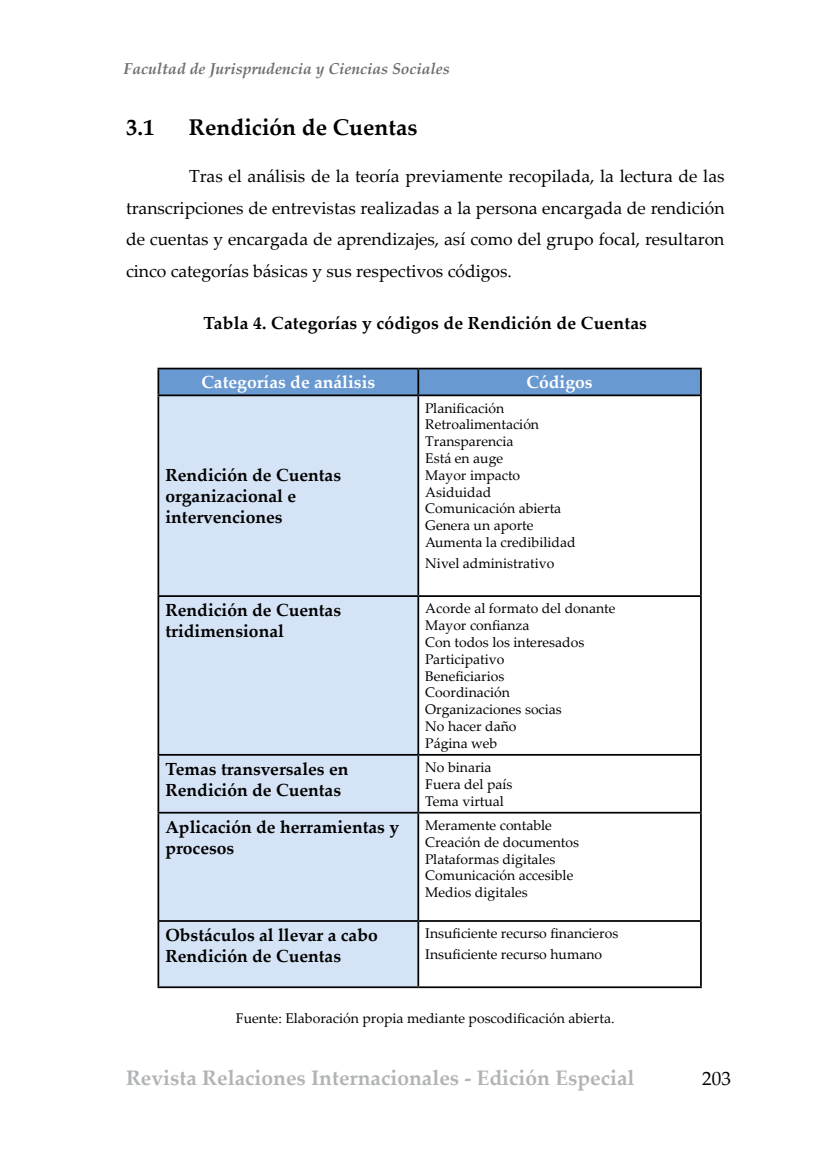
<style>
.page{position:relative;width:819px;height:1166px;background:#fff}
.page>*{position:absolute;margin:0;border:0;box-sizing:border-box;transform-origin:0 0}
.t1{font:700 22.75px "Palatino Linotype";color:#000}
.t2{font:700 21px "Palatino Linotype";color:#b1b4b6}
.t3{font:19.25px "Palatino Linotype";color:#000}
.t4{font:17.5px/31.5px "Palatino Linotype";color:#000;text-align:justify}
.t5{font:700 17.5px/21px "Palatino Linotype";color:#000}
.t6{font:700 17.5px "Palatino Linotype";color:#fff}
.t7{font:italic 700 15.75px "Palatino Linotype";color:#6d6e71}
.t8{font:14px/16.8px "Palatino Linotype";color:#000}
</style>
<div class="page">
<div style="left:159px;top:396px;width:258px;height:590px;background:#d4e3f5"></div>
<div style="left:158px;top:368px;width:542px;height:26px;background:#6999d1"></div>
<hr style="left:418px;top:368px;width:284px;height:1px;background:#000">
<hr style="left:417px;top:369px;width:2px;height:25px;background:#000">
<hr style="left:700px;top:369px;width:2px;height:25px;background:#000">
<hr style="left:158px;top:394px;width:260px;height:2px;background:#000">
<hr style="left:418px;top:394px;width:284px;height:2px;background:#000">
<hr style="left:700px;top:396px;width:2px;height:199px;background:#000">
<hr style="left:418px;top:595px;width:284px;height:2px;background:#000">
<hr style="left:700px;top:597px;width:2px;height:157px;background:#000">
<hr style="left:418px;top:754px;width:284px;height:1px;background:#000">
<hr style="left:700px;top:755px;width:2px;height:56px;background:#000">
<hr style="left:418px;top:811px;width:284px;height:2px;background:#000">
<hr style="left:700px;top:813px;width:2px;height:107px;background:#000">
<hr style="left:418px;top:920px;width:284px;height:1px;background:#000">
<hr style="left:700px;top:921px;width:2px;height:65px;background:#000">
<hr style="left:418px;top:986px;width:284px;height:2px;background:#000">
<hr style="left:158px;top:396px;width:1px;height:199px;background:#000">
<hr style="left:417px;top:396px;width:2px;height:199px;background:#000">
<hr style="left:158px;top:595px;width:260px;height:2px;background:#000">
<hr style="left:158px;top:597px;width:1px;height:157px;background:#000">
<hr style="left:417px;top:597px;width:2px;height:157px;background:#000">
<hr style="left:158px;top:754px;width:260px;height:1px;background:#000">
<hr style="left:158px;top:755px;width:1px;height:56px;background:#000">
<hr style="left:417px;top:755px;width:2px;height:56px;background:#000">
<hr style="left:158px;top:811px;width:260px;height:2px;background:#000">
<hr style="left:158px;top:813px;width:1px;height:107px;background:#000">
<hr style="left:417px;top:813px;width:2px;height:107px;background:#000">
<hr style="left:158px;top:920px;width:260px;height:1px;background:#000">
<hr style="left:158px;top:921px;width:1px;height:65px;background:#000">
<hr style="left:417px;top:921px;width:2px;height:65px;background:#000">
<hr style="left:158px;top:986px;width:260px;height:2px;background:#000">
<p class="t7" style="left:124px;top:57px;width:328px">Facultad de Jurisprudencia y Ciencias Sociales</p>
<h1 class="t1" style="left:126px;top:111px;width:30px">3.1</h1>
<h1 class="t1" style="left:189px;top:111px;width:230px">Rendición de Cuentas</h1>
<p class="t4" style="left:126px;top:160px;width:600px;text-indent:63px">Tras el análisis de la teoría previamente recopilada, la lectura de las transcripciones de entrevistas realizadas a la persona encargada de rendición de cuentas y encargada de aprendizajes, así como del grupo focal, resultaron cinco categorías básicas y sus respectivos códigos.</p>
<p class="t5" style="left:203px;top:312px;width:445px">Tabla 4. Categorías y códigos de Rendición de Cuentas</p>
<p class="t6" style="left:201px;top:370px;width:175px">Categorías de análisis</p>
<p class="t6" style="left:527px;top:370px;width:68px">Códigos</p>
<p class="t5" style="left:165px;top:464px;width:177px">Rendición de Cuentas organizacional e intervenciones</p>
<p class="t8" style="left:425px;top:399px;width:152px">Planificación<br>Retroalimentación<br>Transparencia<br>Está en auge<br>Mayor impacto<br>Asiduidad<br>Comunicación abierta<br>Genera un aporte<br>Aumenta la credibilidad</p>
<p class="t8" style="left:425px;top:554px;width:131px">Nivel administrativo</p>
<p class="t5" style="left:165px;top:599px;width:177px">Rendición de Cuentas tridimensional</p>
<p class="t8" style="left:425px;top:599px;width:192px">Acorde al formato del donante<br>Mayor confianza<br>Con todos los interesados<br>Participativo<br>Beneficiarios<br>Coordinación<br>Organizaciones socias<br>No hacer daño<br>Página web</p>
<p class="t5" style="left:165px;top:757px;width:185px">Temas transversales en<br>Rendición de Cuentas</p>
<p class="t8" style="left:425px;top:758px;width:89px">No binaria<br>Fuera del país<br>Tema virtual</p>
<p class="t5" style="left:165px;top:815px;width:235px">Aplicación de herramientas y procesos</p>
<p class="t8" style="left:425px;top:816px;width:155px">Meramente contable<br>Creación de documentos<br>Plataformas digitales<br>Comunicación accesible<br>Medios digitales</p>
<p class="t5" style="left:165px;top:923px;width:214px">Obstáculos al llevar a cabo<br>Rendición de Cuentas</p>
<p class="t8" style="left:425px;top:922px;width:195px;line-height:21px">Insuficiente recurso financieros<br>Insuficiente recurso humano</p>
<p class="t8" style="left:236px;top:1008px;width:380px">Fuente: Elaboración propia mediante poscodificación abierta.</p>
<h2 class="t2" style="left:126px;top:1063px;width:510px">Revista Relaciones Internacionales - Edición Especial</h2>
<h3 class="t3" style="left:702px;top:1065px;width:30px">203</h3>
</div>
